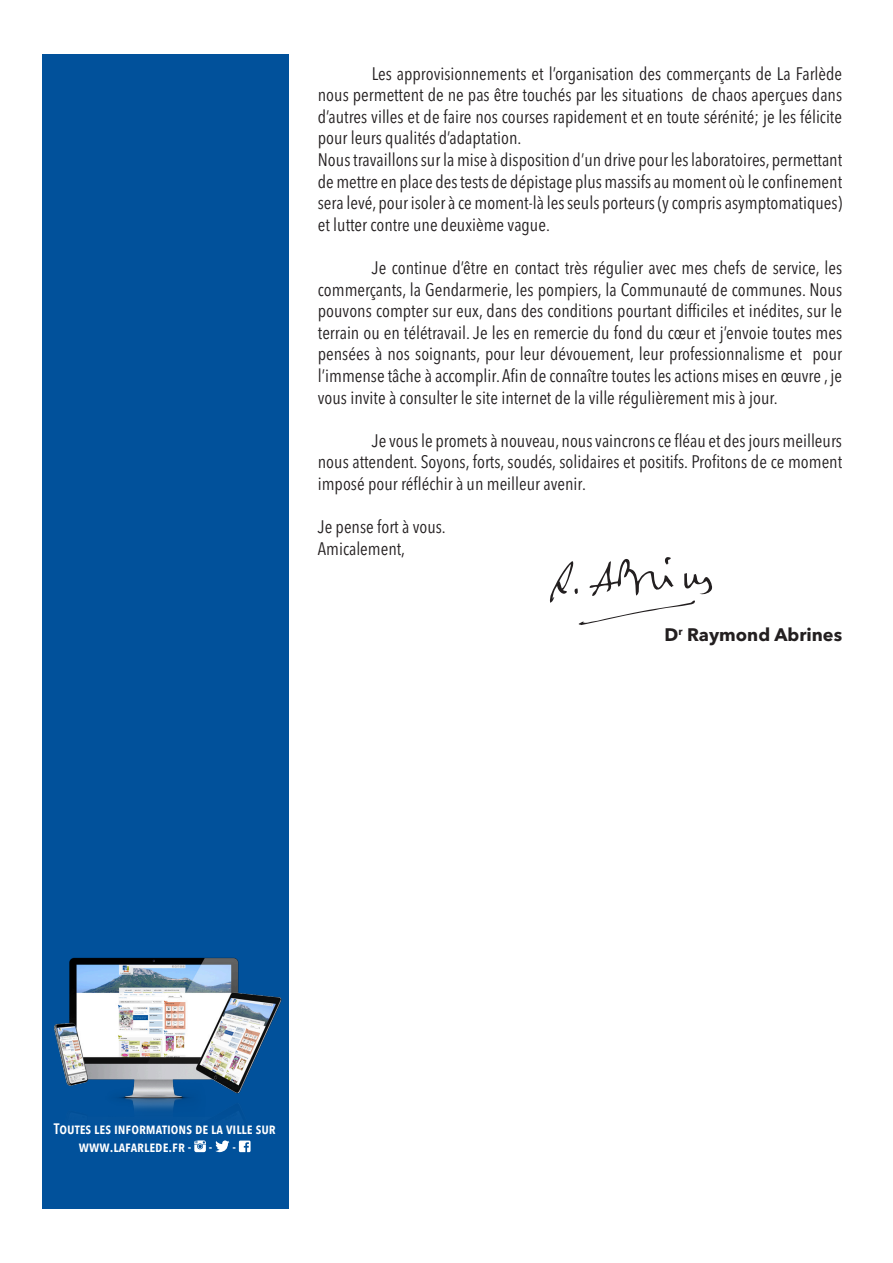
<style>
.page{position:relative;width:893px;height:1263px;background:#fff}
.page>*{position:absolute;margin:0;border:0;box-sizing:border-box;transform-origin:0 0}
.t1{font:condensed 18px/21.6px "Avenir Next LT Pro";color:#231f20;text-align:justify}
.t2{font:700 18px "Avenir Next LT Pro";color:#231f20}
.Ingrédients{font:600 condensed 15px/18px "Avenir Next LT Pro";color:#fff}
</style>
<div class="page">
<div style="left:43px;top:54px;width:246px;height:1155px;background:#01519b"></div>
<img style="left:42px;top:958px;width:240px;height:251px">
<svg style="left:194px;top:1140px;width:12px;height:12px"></svg>
<svg style="left:215px;top:1140px;width:14px;height:12px"></svg>
<svg style="left:239px;top:1140px;width:12px;height:12px"></svg>
<svg style="left:549px;top:557px;width:164px;height:68px"></svg>
<p class="t1" style="left:318px;top:62px;width:526px;text-indent:54px">Les approvisionnements et l’organisation des commerçants de La Farlède nous permettent de ne pas être touchés par les situations de chaos aperçues dans d’autres villes et de faire nos courses rapidement et en toute sérénité; je les félicite pour leurs qualités d’adaptation.</p>
<p class="t1" style="left:318px;top:149px;width:526px">Nous travaillons sur la mise à disposition d’un drive pour les laboratoires, permettant de mettre en place des tests de dépistage plus massifs au moment où le confinement sera levé, pour isoler à ce moment-là les seuls porteurs (y compris asymptomatiques) et lutter contre une deuxième vague.</p>
<p class="t1" style="left:318px;top:257px;width:526px;text-indent:54px">Je continue d’être en contact très régulier avec mes chefs de service, les commerçants, la Gendarmerie, les pompiers, la Communauté de communes. Nous pouvons compter sur eux, dans des conditions pourtant difficiles et inédites, sur le terrain ou en télétravail. Je les en remercie du fond du cœur et j’envoie toutes mes pensées à nos soignants, pour leur dévouement, leur professionnalisme et pour l’immense tâche à accomplir. Afin de connaître toutes les actions mises en œuvre , je vous invite à consulter le site internet de la ville régulièrement mis à jour.</p>
<p class="t1" style="left:318px;top:430px;width:526px;text-indent:54px">Je vous le promets à nouveau, nous vaincrons ce fléau et des jours meilleurs nous attendent. Soyons, forts, soudés, solidaires et positifs. Profitons de ce moment imposé pour réfléchir à un meilleur avenir.</p>
<p class="t1" style="left:318px;top:516px;width:129px">Je pense fort à vous.</p>
<p class="t1" style="left:318px;top:538px;width:89px">Amicalement,</p>
<p class="t2" style="left:665px;top:624px;width:179px">D<sup>r</sup> Raymond Abrines</p>
<p class="Ingrédients" style="left:79px;top:1120px;width:198px;text-indent:-25px">Toutes les informations de la ville sur www.lafarlede.fr - -</p>
<p class="Ingrédients" style="left:232px;top:1138px;width:5px">-</p>
</div>
